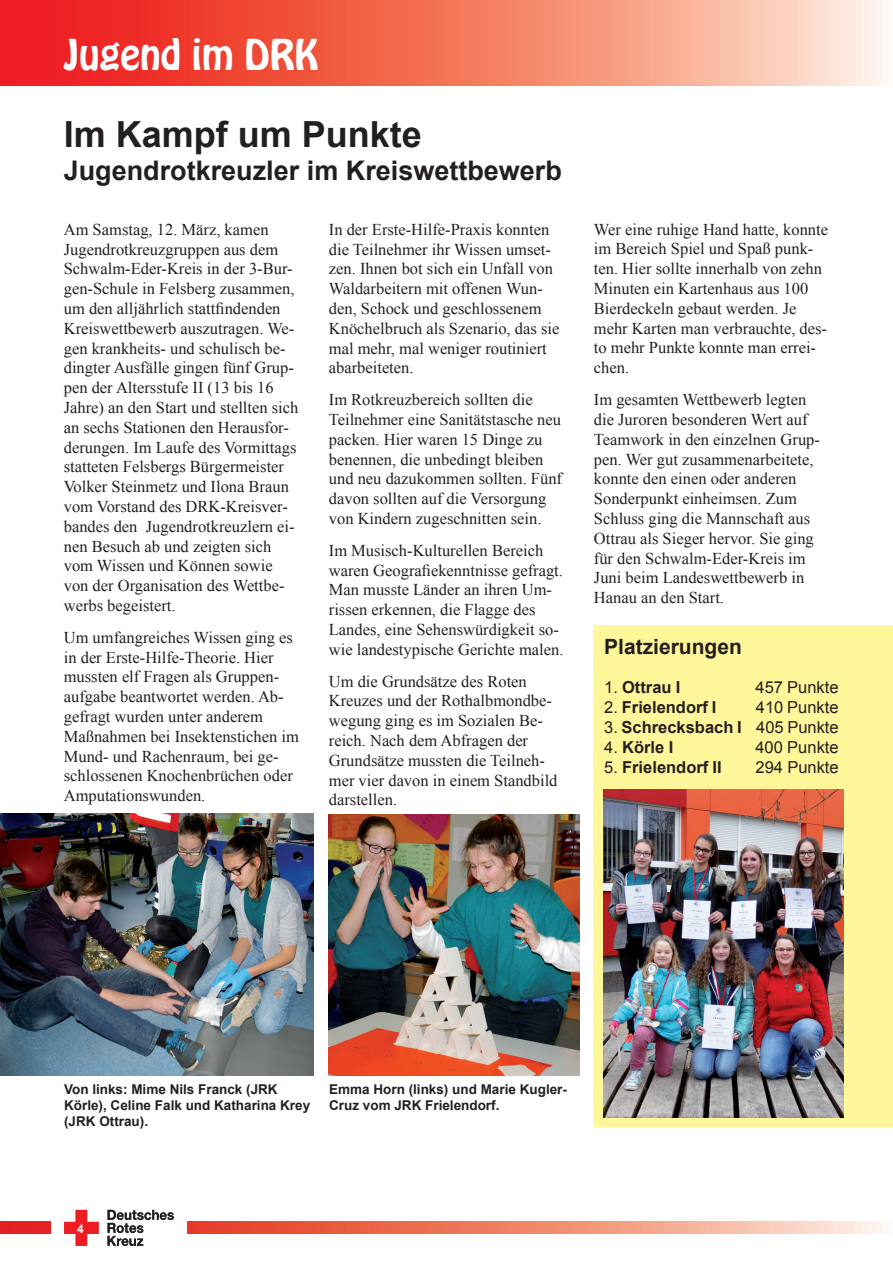
<style>
.page{position:relative;width:893px;height:1263px;background:#fff}
.page>*{position:absolute;margin:0;border:0;box-sizing:border-box;transform-origin:0 0}
.t1{font:37.5px "Hobo Std";color:#fff}
.t2{font:700 36px "Arial";color:#231f20}
.t3{font:700 27px "Arial";color:#231f20}
.t4{font:700 21px "Arial";color:#231f20}
.t5{font:16.5px/19.8px "Times New Roman";color:#231f20}
.t6{font:700 16.5px "Arial";color:#231f20}
.t7{font:16.5px "Arial";color:#231f20}
.t8{font:700 13.5px/16.2px "Arial";color:#231f20}
.t9{font:700 12px "Arial";color:#fff}
.s1{font-weight:400}
</style>
<div class="page">
<svg style="left:0;top:0;width:883px;height:85px;background:#f37865"></svg>
<svg style="left:0;top:1222px;width:883px;height:12px;background:#ef8570"></svg>
<div style="left:51px;top:1203px;width:135px;height:46px;background:#fff"></div>
<svg style="left:64px;top:1210px;width:35px;height:36px"></svg>
<svg style="left:108px;top:1210px;width:66px;height:36px"></svg>
<div style="left:594px;top:626px;width:299px;height:501px;background:#fff79a"></div>
<img style="left:0;top:814px;width:314px;height:261px">
<img style="left:329px;top:814px;width:250px;height:261px">
<img style="left:603px;top:790px;width:240px;height:327px">
<h1 class="t1" style="left:64px;top:29px;width:257px">Jugend im DRK</h1>
<h2 class="t2" style="left:64px;top:111px;width:360px">Im Kampf um Punkte</h2>
<h3 class="t3" style="left:64px;top:152px;width:500px">Jugendrotkreuzler im Kreiswettbewerb</h3>
<p class="t5" style="left:64px;top:219px;width:236px">Am Samstag, 12. März, kamen<br>Jugendrotkreuzgruppen aus dem<br>Schwalm-Eder-Kreis in der 3-Bur&shy;gen-Schule in Felsberg zusammen, um den alljährlich stattfindenden<br>Kreiswettbewerb auszutragen. We&shy;gen krankheits- und schulisch be&shy;dingter Ausfälle gingen fünf Grup&shy;pen der Altersstufe II (13 bis 16<br>Jahre) an den Start und stellten sich an sechs Stationen den Herausfor&shy;derungen. Im Laufe des Vormittags statteten Felsbergs Bürgermeister<br>Volker Steinmetz und Ilona Braun vom Vorstand des DRK-Kreisver&shy;bandes den Jugendrotkreuzlern ei&shy;nen Besuch ab und zeigten sich vom Wissen und Können sowie von der Organisation des Wettbe&shy;werbs begeistert.</p>
<p class="t5" style="left:64px;top:627px;width:237px">Um umfangreiches Wissen ging es in der Erste-Hilfe-Theorie. Hier mussten elf Fragen als Gruppen&shy;aufgabe beantwortet werden. Ab&shy;gefragt wurden unter anderem<br>Maßnahmen bei Insektenstichen im<br>Mund- und Rachenraum, bei ge&shy;schlossenen Knochenbrüchen oder<br>Amputationswunden.</p>
<p class="t5" style="left:329px;top:219px;width:232px">In der Erste-Hilfe-Praxis konnten die Teilnehmer ihr Wissen umset&shy;zen. Ihnen bot sich ein Unfall von<br>Waldarbeitern mit offenen Wun&shy;den, Schock und geschlossenem<br>Knöchelbruch als Szenario, das sie mal mehr, mal weniger routiniert abarbeiteten.</p>
<p class="t5" style="left:329px;top:389px;width:235px">Im Rotkreuzbereich sollten die<br>Teilnehmer eine Sanitätstasche neu packen. Hier waren 15 Dinge zu benennen, die unbedingt bleiben und neu dazukommen sollten. Fünf davon sollten auf die Versorgung von Kindern zugeschnitten sein.</p>
<p class="t5" style="left:329px;top:540px;width:236px">Im Musisch-Kulturellen Bereich waren Geografiekenntnisse gefragt.<br>Man musste Länder an ihren Um&shy;rissen erkennen, die Flagge des Landes, eine Sehenswürdigkeit so&shy;wie landestypische Gerichte malen.</p>
<p class="t5" style="left:329px;top:671px;width:230px">Um die Grundsätze des Roten<br>Kreuzes und der Rothalbmondbe&shy;wegung ging es im Sozialen Be&shy;reich. Nach dem Abfragen der<br>Grundsätze mussten die Teilneh&shy;mer vier davon in einem Standbild darstellen.</p>
<p class="t5" style="left:594px;top:219px;width:236px">Wer eine ruhige Hand hatte, konnte im Bereich Spiel und Spaß punk&shy;ten. Hier sollte innerhalb von zehn<br>Minuten ein Kartenhaus aus 100<br>Bierdeckeln gebaut werden. Je mehr Karten man verbrauchte, des&shy;to mehr Punkte konnte man errei&shy;chen.</p>
<p class="t5" style="left:594px;top:389px;width:228px">Im gesamten Wettbewerb legten die Juroren besonderen Wert auf<br>Teamwork in den einzelnen Grup&shy;pen. Wer gut zusammenarbeitete, konnte den einen oder anderen<br>Sonderpunkt einheimsen. Zum<br>Schluss ging die Mannschaft aus<br>Ottrau als Sieger hervor. Sie ging für den Schwalm-Eder-Kreis im<br>Juni beim Landeswettbewerb in<br>Hanau an den Start.</p>
<p class="t4" style="left:604px;top:632px;width:139px">Platzierungen</p>
<p class="t6" style="left:604px;top:677px;width:78px"><span class="s1">1.</span> Ottrau I</p>
<p class="t7" style="left:756px;top:677px;width:85px">457 Punkte</p>
<p class="t6" style="left:604px;top:696px;width:114px"><span class="s1">2.</span> Frielendorf I</p>
<p class="t7" style="left:756px;top:697px;width:84px">410 Punkte</p>
<p class="t6" style="left:604px;top:716px;width:236px"><span class="s1">3.</span> Schrecksbach I <span class="s1">405 Punkte</span></p>
<p class="t6" style="left:604px;top:736px;width:71px"><span class="s1">4.</span> Körle I</p>
<p class="t7" style="left:755px;top:736px;width:85px">400 Punkte</p>
<p class="t6" style="left:604px;top:756px;width:119px"><span class="s1">5.</span> Frielendorf II</p>
<p class="t7" style="left:756px;top:756px;width:85px">294 Punkte</p>
<p class="t8" style="left:64px;top:1081px;width:248px">Von links: Mime Nils Franck (JRK<br>Körle), Celine Falk und Katharina Krey (JRK Ottrau).</p>
<p class="t8" style="left:329px;top:1081px;width:239px">Emma Horn (links) und Marie Kugler-<br>Cruz vom JRK Frielendorf.</p>
<p class="t9" style="left:77px;top:1219px;width:9px">44</p>
</div>
